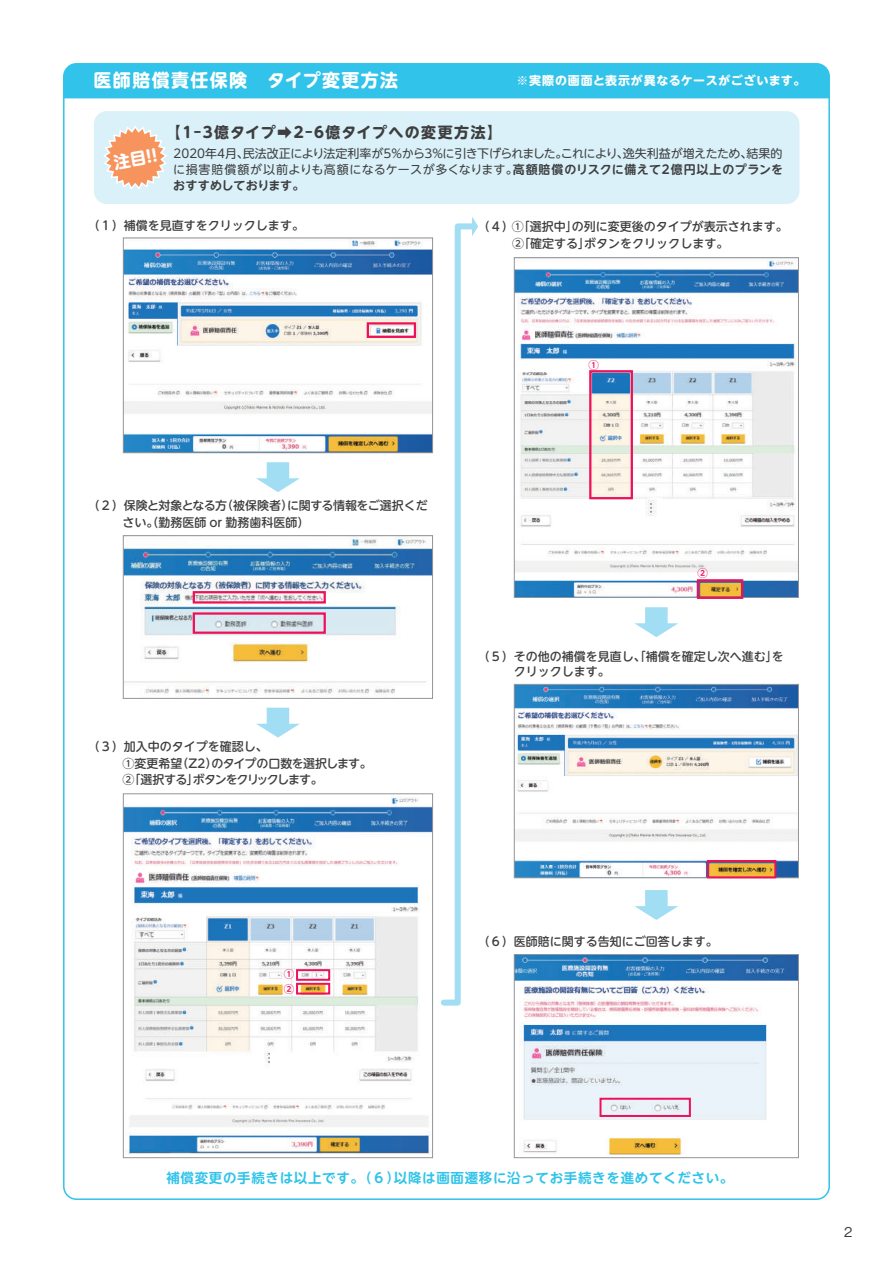
<style>
.page{position:relative;width:893px;height:1263px;background:#fff}
.page>*{position:absolute;margin:0;border:0;box-sizing:border-box;transform-origin:0 0}
.t1{font:700 18px "UD Shin M Go Pro";letter-spacing:.075em;color:#fff}
.t2{font:700 16.5px "UD Shin M Go Pro";color:#fff}
.t3{font:700 15px "UD Shin M Go Pro";letter-spacing:.095em;color:#3e3e3f}
.t4{font:700 13.5px "UD Shin M Go Pro De";letter-spacing:.05em;color:#31c3e9}
.t5{font:500 13.5px "Gothic BBB Pro";color:#3e3e3f}
.t6{font:500 12px/16.5px "UD Shin M Go Pro";color:#3e3e3f}
.t7{font:12px/15.8px "UD Shin M Go Pro";color:#3e3e3f}
.t8{font:700 12px "UD Shin M Go Pro";letter-spacing:.055em;color:#fff}
.t9{font:700 12px "UD Shin M Go Pro De";letter-spacing:-.005em;color:#3e3e3f}
.t10{font:700 10.5px/14.1px "UD Shin M Go Pro De";color:#ee1059}
.s1{font-family:"UD Shin M Go Pro De";font-weight:700}
</style>
<div class="page">
<div style="left:64px;top:64px;width:765px;height:34px;background:#31c3e9"></div>
<svg style="left:441px;top:217px;width:37px;height:789px"></svg>
<img style="left:516px;top:260px;width:281px;height:336px">
<div style="left:514px;top:257px;width:285px;height:341px;border:1px solid #939598"></div>
<div style="left:645px;top:607px;width:23px;height:19px;background:#a1ddf3"></div>
<svg style="left:635px;top:623px;width:43px;height:14px"></svg>
<div style="left:645px;top:890px;width:23px;height:19px;background:#a1ddf3"></div>
<svg style="left:635px;top:906px;width:43px;height:14px"></svg>
<img style="left:516px;top:686px;width:281px;height:190px">
<div style="left:514px;top:684px;width:285px;height:194px;border:1px solid #939598"></div>
<div style="left:94px;top:111px;width:705px;height:93px;background:#daf1f9;border-radius:13px"></div>
<svg style="left:103px;top:126px;width:64px;height:64px"></svg>
<div style="left:267px;top:462px;width:22px;height:19px;background:#a1ddf3"></div>
<svg style="left:256px;top:478px;width:44px;height:14px"></svg>
<div style="left:267px;top:708px;width:22px;height:19px;background:#a1ddf3"></div>
<svg style="left:257px;top:724px;width:42px;height:14px"></svg>
<img style="left:125px;top:537px;width:306px;height:160px">
<div style="left:123px;top:535px;width:310px;height:164px;border:1px solid #939598"></div>
<img style="left:125px;top:240px;width:306px;height:211px">
<div style="left:123px;top:238px;width:310px;height:215px;border:1px solid #939598"></div>
<img style="left:125px;top:797px;width:306px;height:357px">
<div style="left:123px;top:793px;width:310px;height:365px;border:1px solid #939598"></div>
<div style="left:367px;top:322px;width:49px;height:16px;border:2px solid #ee1059"></div>
<div style="left:193px;top:612px;width:133px;height:22px;border:2px solid #ee1059"></div>
<div style="left:193px;top:591px;width:133px;height:12px;border:2px solid #ee1059"></div>
<div style="left:589px;top:370px;width:44px;height:129px;border:2px solid #ee1059"></div>
<div style="left:697px;top:579px;width:46px;height:20px;border:2px solid #ee1059"></div>
<div style="left:296px;top:969px;width:34px;height:12px;border:2px solid #ee1059"></div>
<div style="left:296px;top:983px;width:34px;height:11px;border:2px solid #ee1059"></div>
<div style="left:707px;top:860px;width:69px;height:18px;border:2px solid #ee1059"></div>
<img style="left:516px;top:956px;width:281px;height:199px">
<div style="left:514px;top:954px;width:285px;height:204px;border:1px solid #939598"></div>
<div style="left:599px;top:1098px;width:92px;height:19px;border:2px solid #ee1059"></div>
<h1 class="t1" style="left:94px;top:66px;width:306px">医師賠償責任保険　タイプ変更方法</h1>
<p class="t8" style="left:516px;top:71px;width:291px">※実際の画面と表示が異なるケースがございます。</p>
<h2 class="t2" style="left:112px;top:149px;width:45px;rotate:-10deg">注目!!</h2>
<p class="t3" style="left:166px;top:120px;width:338px">【1-3億タイプ➡2-6億タイプへの変更方法】</p>
<p class="t7" style="left:173px;top:145px;width:612px">2020年4月、民法改正により法定利率が5%から3%に引き下げられました。これにより、逸失利益が増えたため、結果的に損害賠償額が以前よりも高額になるケースが多くなります。<span class="s1">高額賠償のリスクに備えて2億円以上のプランを</span></p>
<p class="t9" style="left:173px;top:176px;width:133px">おすすめしております。</p>
<p class="t6" style="left:88px;top:217px;width:217px">（１）補償を見直すをクリックします。</p>
<p class="t6" style="left:122px;top:497px;width:307px;text-indent:-34px">（２）保険と対象となる方(被保険者)に関する情報をご選択ください｡（勤務医師 or 勤務歯科医師）</p>
<p class="t6" style="left:122px;top:738px;width:251px;text-indent:-34px">（３）加入中のタイプを確認し、<br>①変更希望(Z2)のタイプの口数を選択します。<br>②「選択する｣ボタンをクリックします。</p>
<p class="t6" style="left:512px;top:218px;width:277px;text-indent:-34px">（４）①「選択中｣の列に変更後のタイプが表示されます。<br>②「確定する｣ボタンをクリックします。</p>
<p class="t10" style="left:588px;top:357px;width:12px">①</p>
<p class="t10" style="left:698px;top:566px;width:12px">②</p>
<p class="t6" style="left:514px;top:648px;width:271px;line-height:15px;text-indent:-36px">（５）その他の補償を見直し､｢補償を確定し次へ進む｣をクリックします。</p>
<p class="t10" style="left:284px;top:967px;width:12px">①<br>②</p>
<p class="t6" style="left:478px;top:932px;width:241px">（６）医師賠に関する告知にご回答します。</p>
<p class="t4" style="left:166px;top:1167px;width:568px">補償変更の手続きは以上です。（６)以降は画面遷移に沿ってお手続きを進めてください。</p>
<p class="t5" style="left:844px;top:1221px;width:10px">2</p>
</div>
